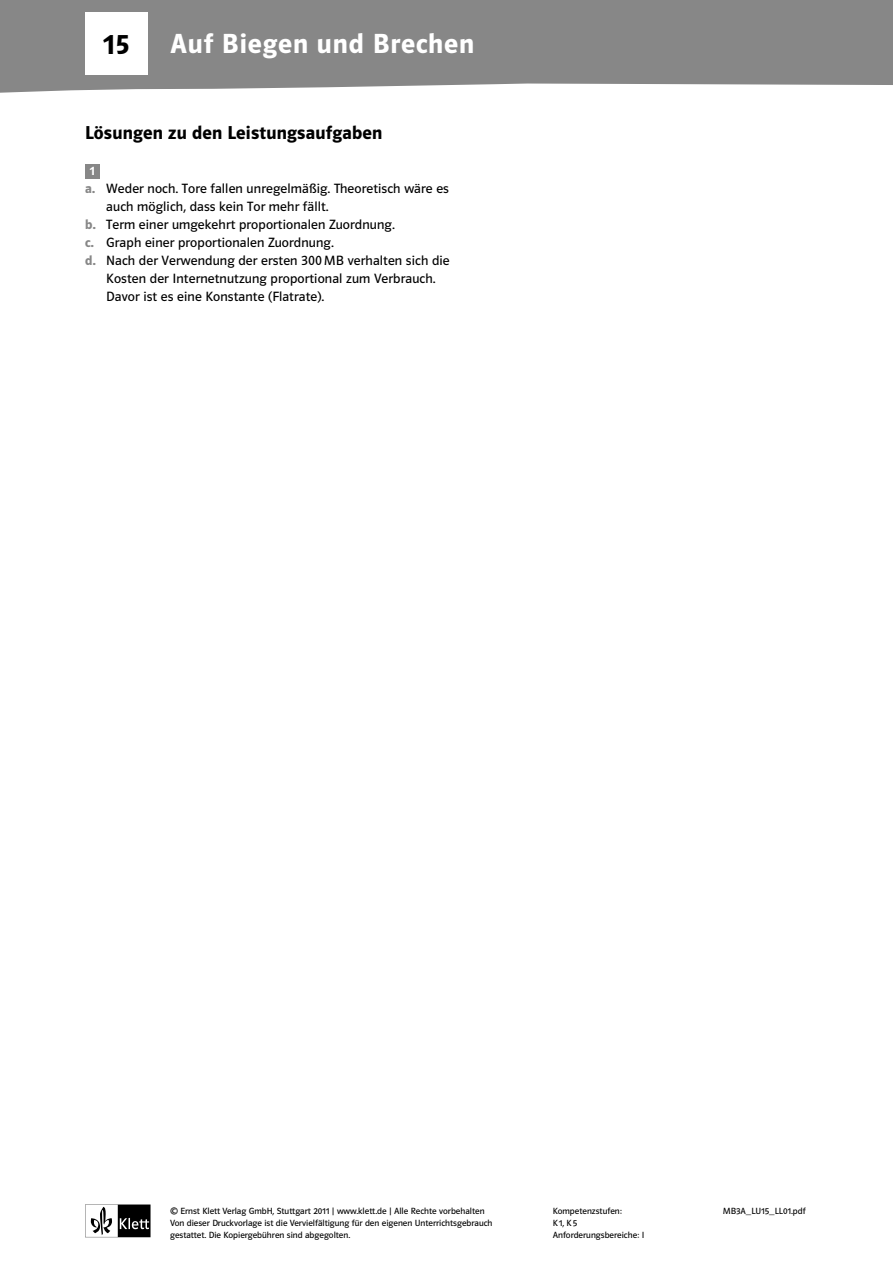
<style>
.page{position:relative;width:893px;height:1263px;background:#fff}
.page>*{position:absolute;margin:0;border:0;box-sizing:border-box;transform-origin:0 0}
.mb_bb_polo_Lerneinhe{font:27.75px "Polo MA11 K Hfett";letter-spacing:.03em;color:#fff}
.mb_bb_polo_Doppelsei{font:27.75px "Polo MA11 K Hfett";color:#000}
.mb_bb_polo_Überschri{font:18.75px "Polo MA11 K Hfett";letter-spacing:.01em;color:#000}
.mb_bb_polo_Aufgaben{font:13.5px/18px "Polo MA11 K Buch";letter-spacing:.01em;color:#000}
.t1{font:12px "Polo MA11 K Hfett";color:#fff}
.Fusszeile{font:9px/12px "Polo ST11 K Buch";color:#000}
.s1{font-family:"Polo MA11 K Hfett";color:#878787}
</style>
<div class="page">
<svg style="left:0;top:0;width:893px;height:93px;background:#909090"></svg>
<svg style="left:85px;top:1204px;width:66px;height:33px"></svg>
<div style="left:85px;top:13px;width:63px;height:62px;background:#fff"></div>
<div style="left:85px;top:164px;width:14px;height:14px;background:#878787"></div>
<p class="mb_bb_polo_Doppelsei" style="left:103px;top:30px;width:28px">15</p>
<p class="mb_bb_polo_Lerneinhe" style="left:170px;top:28px;width:306px">Auf Biegen und Brechen</p>
<p class="mb_bb_polo_Überschri" style="left:85px;top:122px;width:299px">Lösungen zu den Leistungsaufgaben</p>
<p class="t1" style="left:90px;top:164px;width:7px">1</p>
<p class="mb_bb_polo_Aufgaben" style="left:106px;top:180px;width:344px;text-indent:-21px"><span class="s1">a.</span> Weder noch. Tore fallen unregelmäßig. Theoretisch wäre es auch möglich, dass kein Tor mehr fällt.</p>
<p class="mb_bb_polo_Aufgaben" style="left:85px;top:216px;width:311px"><span class="s1">b.</span> Term einer umgekehrt proportionalen Zuordnung.</p>
<p class="mb_bb_polo_Aufgaben" style="left:85px;top:234px;width:250px"><span class="s1">c.</span> Graph einer proportionalen Zuordnung.</p>
<p class="mb_bb_polo_Aufgaben" style="left:106px;top:252px;width:345px;text-indent:-21px"><span class="s1">d.</span> Nach der Verwendung der ersten 300MB verhalten sich die<br>Kosten der Internetnutzung proportional zum Verbrauch.<br>Davor ist es eine Konstante (Flatrate).</p>
<p class="Fusszeile" style="left:170px;top:1205px;width:324px">© Ernst Klett Verlag GmbH, Stuttgart 2011 | www.klett.de | Alle Rechte vorbehalten<br>Von dieser Druckvorlage ist die Vervielfältigung für den eigenen Unterrichtsgebrauch gestattet. Die Kopiergebühren sind abgegolten.</p>
<p class="Fusszeile" style="left:553px;top:1205px;width:93px">Kompetenzstufen:<br>K1, K5<br>Anforderungsbereiche: I</p>
<p class="Fusszeile" style="left:723px;top:1205px;width:84px">MB3A_LU15_LL01.pdf</p>
</div>
